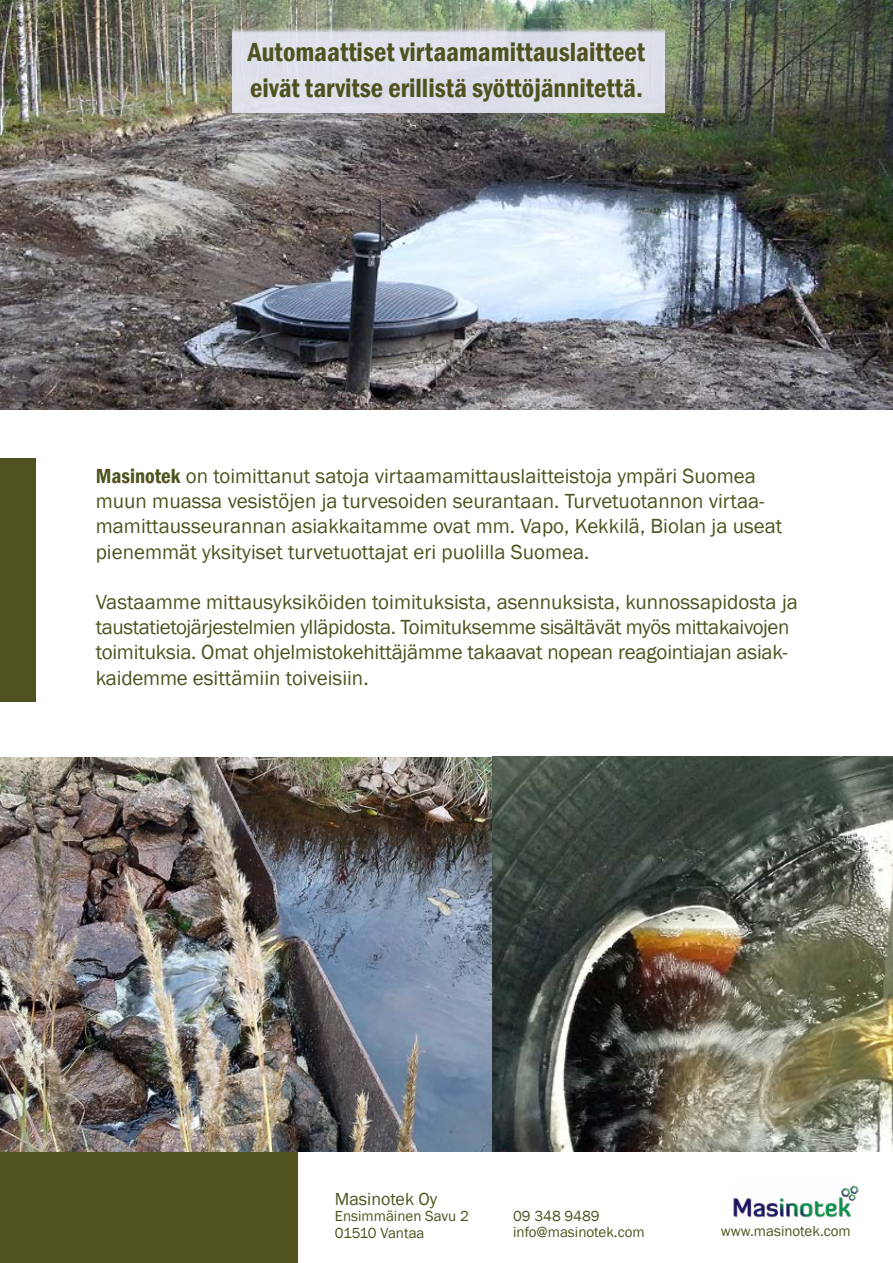
<style>
.page{position:relative;width:893px;height:1263px;background:#fff}
.page>*{position:absolute;margin:0;border:0;box-sizing:border-box;transform-origin:0 0}
.t1{font:600 condensed 27px "Franklin Gothic";color:#4f511e}
.t2{font:21px/25.2px "Franklin Gothic";color:#4f511e}
.t3{font:18px "Franklin Gothic";color:#4f511e}
.t4{font:15px "Franklin Gothic";color:#4f511e}
.s1{font-weight:600;font-stretch:condensed}
</style>
<div class="page">
<div style="left:0;top:1114px;width:298px;height:149px;background:#4f511e"></div>
<img style="left:0;top:757px;width:492px;height:394px">
<img style="left:0;top:0;width:893px;height:410px">
<img style="left:492px;top:757px;width:401px;height:394px">
<img style="left:733px;top:1185px;width:126px;height:33px">
<div style="left:0;top:458px;width:35px;height:244px;background:#4f511e"></div>
<svg style="left:232px;top:24px;width:433px;height:88px;background:#d7dae2"></svg>
<p class="t1" style="left:248px;top:34px;width:399px">Automaattiset virtaamamittauslaitteet</p>
<p class="t1" style="left:250px;top:70px;width:394px">eivät tarvitse erillistä syöttöjännitettä.</p>
<p class="t2" style="left:96px;top:464px;width:688px"><span class="s1">Masinotek</span> on toimittanut satoja virtaamamittauslaitteistoja ympäri Suomea muun muassa vesistöjen ja turvesoiden seurantaan. Turvetuotannon virtaa&shy;mamittausseurannan asiakkaitamme ovat mm. Vapo, Kekkilä, Biolan ja useat pienemmät yksityiset turvetuottajat eri puolilla Suomea.</p>
<p class="t2" style="left:96px;top:590px;width:704px">Vastaamme mittausyksiköiden toimituksista, asennuksista, kunnossapidosta ja taustatietojärjestelmien ylläpidosta. Toimituksemme sisältävät myös mittakaivojen toimituksia. Omat ohjelmistokehittäjämme takaavat nopean reagointiajan asiak&shy;kaidemme esittämiin toiveisiin.</p>
<p class="t3" style="left:335px;top:1187px;width:104px">Masinotek Oy</p>
<p class="t4" style="left:335px;top:1207px;width:135px">Ensimmäinen Savu 2</p>
<p class="t4" style="left:335px;top:1223px;width:91px">01510 Vantaa</p>
<p class="t4" style="left:721px;top:1222px;width:131px">www.masinotek.com</p>
<p class="t4" style="left:513px;top:1206px;width:88px">09 348 9489</p>
<p class="t4" style="left:513px;top:1223px;width:133px">info@masinotek.com</p>
</div>
